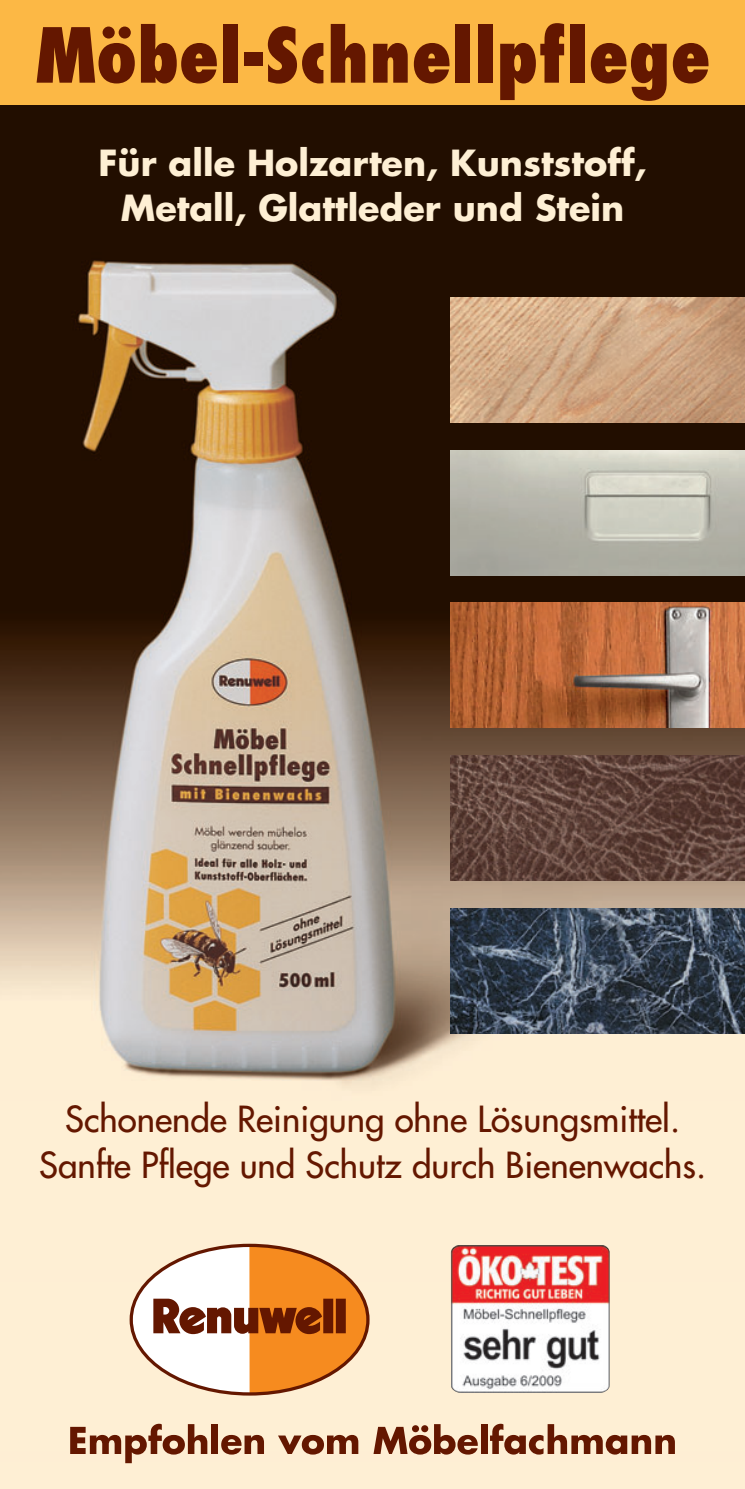
<style>
.page{position:relative;width:745px;height:1489px;background:#fff}
.page>*{position:absolute;margin:0;border:0;box-sizing:border-box;transform-origin:0 0}
.t1{font:800 condensed 73.75px "Futura";color:#641700}
.t2{font:35px/45.5px "Futura";color:#641700;text-align:center}
.t3{font:700 35px/45.5px "Futura";color:#feefd4;text-align:center}
</style>
<div class="page">
<img style="left:0;top:105px;width:744px;height:1383px">
<img style="left:450px;top:298px;width:294px;height:125px">
<img style="left:450px;top:450px;width:294px;height:125px">
<img style="left:450px;top:603px;width:294px;height:125px">
<img style="left:450px;top:755px;width:294px;height:125px">
<img style="left:450px;top:908px;width:294px;height:125px">
<div style="left:0;top:0;width:744px;height:105px;background:#fcb845"></div>
<svg style="left:131px;top:1245px;width:236px;height:148px"></svg>
<svg style="left:153px;top:1244px;width:214px;height:149px"></svg>
<svg style="left:70px;top:1423px;width:137px;height:39px;background:#c49d84"></svg>
<div style="left:211px;top:1423px;width:7px;height:30px;background:#641700"></div>
<svg style="left:221px;top:1434px;width:43px;height:20px"></svg>
<svg style="left:278px;top:1434px;width:80px;height:20px;background:#a5735a"></svg>
<svg style="left:373px;top:1423px;width:104px;height:31px;background:#b1836a"></svg>
<div style="left:480px;top:1423px;width:7px;height:30px;background:#641700"></div>
<svg style="left:489px;top:1423px;width:185px;height:31px;background:#bf977d"></svg>
<img style="left:450px;top:1244px;width:159px;height:148px">
<h1 class="t1" style="left:35px;top:24px;width:676px">Möbel-Schnellpflege</h1>
<p class="t3" style="left:99px;top:143px;width:549px">Für alle Holzarten, Kunststoff,<br>Metall, Glattleder und Stein</p>
<p class="t2" style="left:39px;top:1098px;width:668px">Schonende Reinigung ohne Lösungsmittel.<br>Sanfte Pflege und Schutz durch Bienenwachs.</p>
</div>
